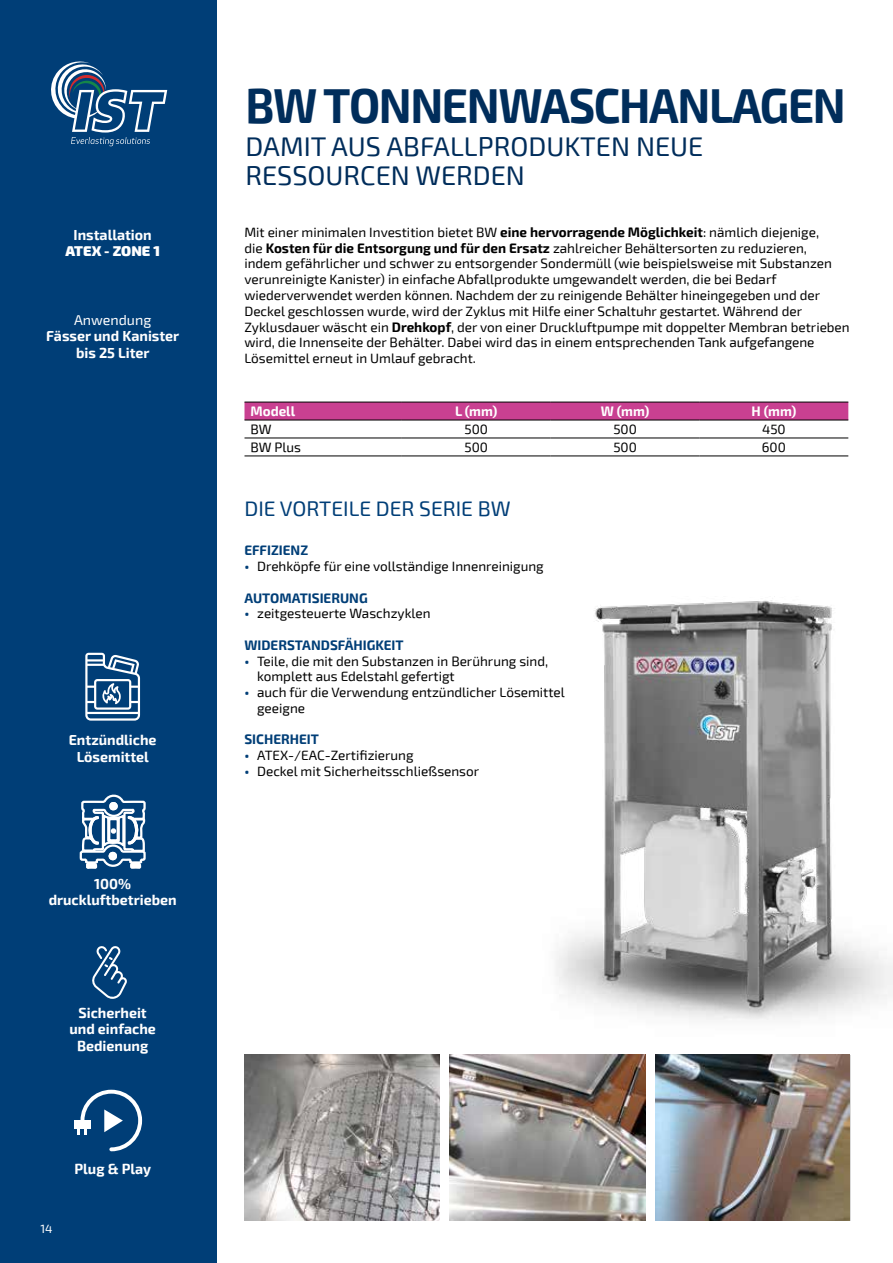
<style>
.page{position:relative;width:893px;height:1263px;background:#fff}
.page>*{position:absolute;margin:0;border:0;box-sizing:border-box;transform-origin:0 0}
.t1{font:700 48px "Exo 2";letter-spacing:-.03em;color:#002d5b;scale:.95 1}
.t2{font:27px/28.5px "Exo 2";color:#002d5b}
.t3{font:21px "Exo 2";color:#003e77}
.t4{font:700 14.25px/16.5px "Exo 2";color:#fff;text-align:center}
.t5{font:900 14.25px "Exo 2";color:#fff}
.t6{font:14.25px "Exo 2";color:#fff}
.t7{font:13.5px/15.8px "Exo 2";color:#000}
.t8{font:700 13.5px "Exo 2";color:#003e77}
.t9{font:700 13.5px "Exo 2";color:#fff}
.t10{font:12px "Exo 2";color:#fff}
.s1{font-weight:700}
.s2{font-weight:700;color:#003e77}
</style>
<div class="page">
<div style="left:0;top:0;width:217px;height:1263px;background:#003e77"></div>
<svg style="left:51px;top:61px;width:116px;height:85px"></svg>
<img style="left:556px;top:600px;width:337px;height:485px">
<img style="left:244px;top:1054px;width:196px;height:166px">
<img style="left:450px;top:1054px;width:195px;height:166px">
<img style="left:655px;top:1054px;width:195px;height:166px">
<svg style="left:85px;top:653px;width:55px;height:68px"></svg>
<svg style="left:92px;top:946px;width:35px;height:53px"></svg>
<svg style="left:79px;top:794px;width:67px;height:75px"></svg>
<div style="left:80px;top:1090px;width:62px;height:61px;border:4px solid #fff;border-radius:29px"></div>
<svg style="left:104px;top:1109px;width:19px;height:23px"></svg>
<div style="left:74px;top:1120px;width:16px;height:9px;background:#fff"></div>
<svg style="left:77px;top:1129px;width:10px;height:6px"></svg>
<div style="left:244px;top:403px;width:604px;height:17px;background:#c94091"></div>
<hr style="left:244px;top:402px;width:158px;height:1px;background:#000">
<hr style="left:402px;top:402px;width:149px;height:1px;background:#000">
<hr style="left:551px;top:402px;width:148px;height:1px;background:#000">
<hr style="left:699px;top:402px;width:149px;height:1px;background:#000">
<hr style="left:244px;top:420px;width:158px;height:1px;background:#000">
<hr style="left:402px;top:420px;width:149px;height:1px;background:#000">
<hr style="left:551px;top:420px;width:148px;height:1px;background:#000">
<hr style="left:699px;top:420px;width:149px;height:1px;background:#000">
<hr style="left:244px;top:438px;width:158px;height:1px;background:#000">
<hr style="left:402px;top:438px;width:149px;height:1px;background:#000">
<hr style="left:551px;top:438px;width:148px;height:1px;background:#000">
<hr style="left:699px;top:438px;width:149px;height:1px;background:#000">
<hr style="left:244px;top:456px;width:158px;height:1px;background:#000">
<hr style="left:402px;top:456px;width:149px;height:1px;background:#000">
<hr style="left:551px;top:456px;width:148px;height:1px;background:#000">
<hr style="left:699px;top:456px;width:149px;height:1px;background:#000">
<p class="t4" style="left:74px;top:227px;width:80px">Installation</p>
<p class="t5" style="left:65px;top:242px;width:96px">ATEX - ZONE 1</p>
<p class="t6" style="left:74px;top:311px;width:79px">Anwendung</p>
<p class="t4" style="left:46px;top:328px;width:135px">Fässer und Kanister bis 25 Liter</p>
<p class="t4" style="left:69px;top:732px;width:89px">Entzündliche<br>Lösemittel</p>
<p class="t4" style="left:49px;top:876px;width:129px">100% druckluftbetrieben</p>
<p class="t4" style="left:69px;top:1005px;width:88px">Sicherheit und einfache<br>Bedienung</p>
<p class="t10" style="left:40px;top:1222px;width:14px">14</p>
<p class="t4" style="left:75px;top:1161px;width:78px">Plug &amp; Play</p>
<h1 class="t1" style="left:245px;top:77px;width:633px">BW TONNENWASCHANLAGEN</h1>
<h2 class="t2" style="left:245px;top:133px;width:459px">DAMIT AUS ABFALLPRODUKTEN NEUE<br>RESSOURCEN WERDEN</h2>
<p class="t7" style="left:244px;top:225px;width:607px">Mit einer minimalen Investition bietet BW <span class="s1">eine hervorragende Möglichkeit</span>: nämlich diejenige,<br>die <span class="s1">Kosten für die Entsorgung und für den Ersatz</span> zahlreicher Behältersorten zu reduzieren,<br>indem gefährlicher und schwer zu entsorgender Sondermüll (wie beispielsweise mit Substanzen verunreinigte Kanister) in einfache Abfallprodukte umgewandelt werden, die bei Bedarf wiederverwendet werden können. Nachdem der zu reinigende Behälter hineingegeben und der Deckel geschlossen wurde, wird der Zyklus mit Hilfe einer Schaltuhr gestartet. Während der Zyklusdauer wäscht ein <span class="s1">Drehkopf</span>, der von einer Druckluftpumpe mit doppelter Membran betrieben wird, die Innenseite der Behälter. Dabei wird das in einem entsprechenden Tank aufgefangene Lösemittel erneut in Umlauf gebracht.</p>
<p class="t9" style="left:250px;top:403px;width:46px">Modell</p>
<p class="t9" style="left:455px;top:403px;width:44px">L (mm)</p>
<p class="t9" style="left:601px;top:403px;width:50px">W (mm)</p>
<p class="t9" style="left:752px;top:403px;width:46px">H (mm)</p>
<p class="t7" style="left:250px;top:421px;width:23px">BW</p>
<p class="t7" style="left:464px;top:421px;width:25px">500</p>
<p class="t7" style="left:613px;top:421px;width:25px">500</p>
<p class="t7" style="left:762px;top:421px;width:25px">450</p>
<p class="t7" style="left:250px;top:439px;width:52px">BW Plus</p>
<p class="t7" style="left:464px;top:439px;width:25px">500</p>
<p class="t7" style="left:613px;top:439px;width:25px">500</p>
<p class="t7" style="left:762px;top:439px;width:26px">600</p>
<h3 class="t3" style="left:244px;top:496px;width:268px">DIE VORTEILE DER SERIE BW</h3>
<p class="t8" style="left:244px;top:543px;width:65px">EFFIZIENZ</p>
<p class="t7" style="left:244px;top:559px;width:301px"><span class="s2">•</span> Drehköpfe für eine vollständige Innenreinigung</p>
<p class="t8" style="left:244px;top:590px;width:125px">AUTOMATISIERUNG</p>
<p class="t7" style="left:244px;top:606px;width:188px"><span class="s2">•</span> zeitgesteuerte Waschzyklen</p>
<p class="t8" style="left:244px;top:637px;width:161px">WIDERSTANDSFÄHIGKEIT</p>
<p class="t7" style="left:257px;top:653px;width:293px;text-indent:-13px"><span class="s2">•</span> Teile, die mit den Substanzen in Berührung sind, komplett aus Edelstahl gefertigt</p>
<p class="t7" style="left:257px;top:685px;width:309px;text-indent:-13px"><span class="s2">•</span> auch für die Verwendung entzündlicher Lösemittel geeigne</p>
<p class="t8" style="left:244px;top:732px;width:76px">SICHERHEIT</p>
<p class="t7" style="left:244px;top:748px;width:171px"><span class="s2">•</span> ATEX-/EAC-Zertifizierung</p>
<p class="t7" style="left:244px;top:764px;width:236px"><span class="s2">•</span> Deckel mit Sicherheitsschließsensor</p>
</div>
